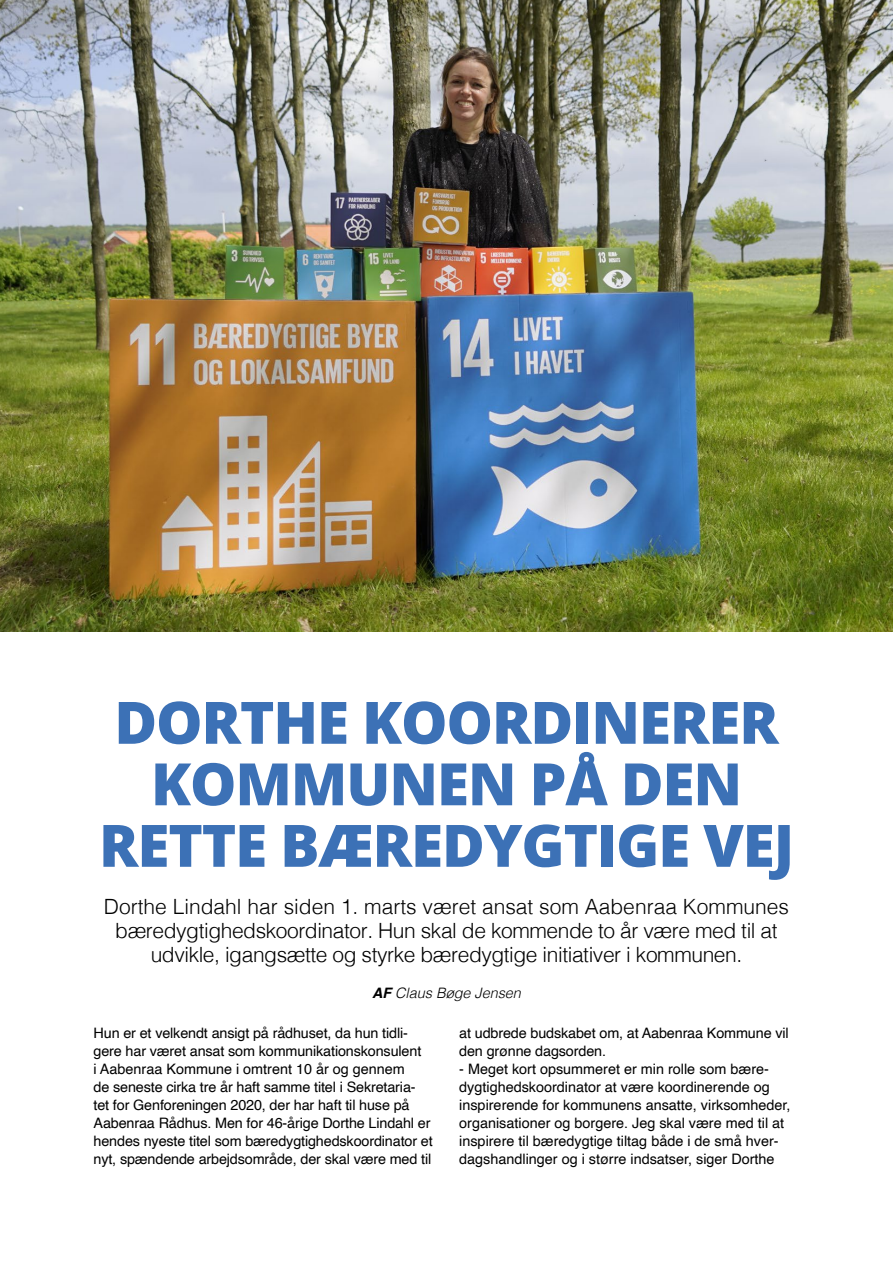
<style>
.page{position:relative;width:893px;height:1263px;background:#fff}
.page>*{position:absolute;margin:0;border:0;box-sizing:border-box;transform-origin:0 0}
.H1_Overskrift{font:800 58.5px/61.5px "Open Sans";letter-spacing:-.02em;color:#3c71b6;text-align:center}
.Underrubrik{font:300 21px/24px "Helvetica";letter-spacing:-.02em;color:#000;text-align:center}
.p_Brødtekst{font:14.4px/18px "Helvetica";letter-spacing:-.01em;color:#000}
.p_Byline{font:italic 300 14.4px "Helvetica";color:#000}
.s1{font-weight:700}
</style>
<div class="page">
<img style="left:0;top:0;width:893px;height:631px">
<h1 class="H1_Overskrift" style="left:99px;top:689px;width:697px">DORTHE KOORDINERER<br>KOMMUNEN PÅ DEN<br>RETTE BÆREDYGTIGE VEJ</h1>
<h2 class="Underrubrik" style="left:104px;top:893px;width:687px">Dorthe Lindahl har siden 1. marts været ansat som Aabenraa Kommunes bæredygtighedskoordinator. Hun skal de kommende to år være med til at udvikle, igangsætte og styrke bæredygtige initiativer i kommunen.</h2>
<p class="p_Byline" style="left:372px;top:981px;width:150px"><span class="s1">AF</span> Claus Bøge Jensen</p>
<p class="p_Brødtekst" style="left:94px;top:1025px;width:341px">Hun er et velkendt ansigt på rådhuset, da hun tidli&shy;gere har været ansat som kommunikationskonsulent<br>i Aabenraa Kommune i omtrent 10 år og gennem<br>de seneste cirka tre år haft samme titel i Sekretaria&shy;tet for Genforeningen 2020, der har haft til huse på Aabenraa Rådhus. Men for 46-årige Dorthe Lindahl er hendes nyeste titel som bæredygtighedskoordinator et nyt, spændende arbejdsområde, der skal være med til</p>
<p class="p_Brødtekst" style="left:459px;top:1025px;width:331px">at udbrede budskabet om, at Aabenraa Kommune vil den grønne dagsorden.</p>
<p class="p_Brødtekst" style="left:459px;top:1061px;width:333px">- Meget kort opsummeret er min rolle som bære&shy;dygtighedskoordinator at være koordinerende og inspirerende for kommunens ansatte, virksomheder, organisationer og borgere. Jeg skal være med til at inspirere til bæredygtige tiltag både i de små hver&shy;dagshandlinger og i større indsatser, siger Dorthe</p>
</div>
